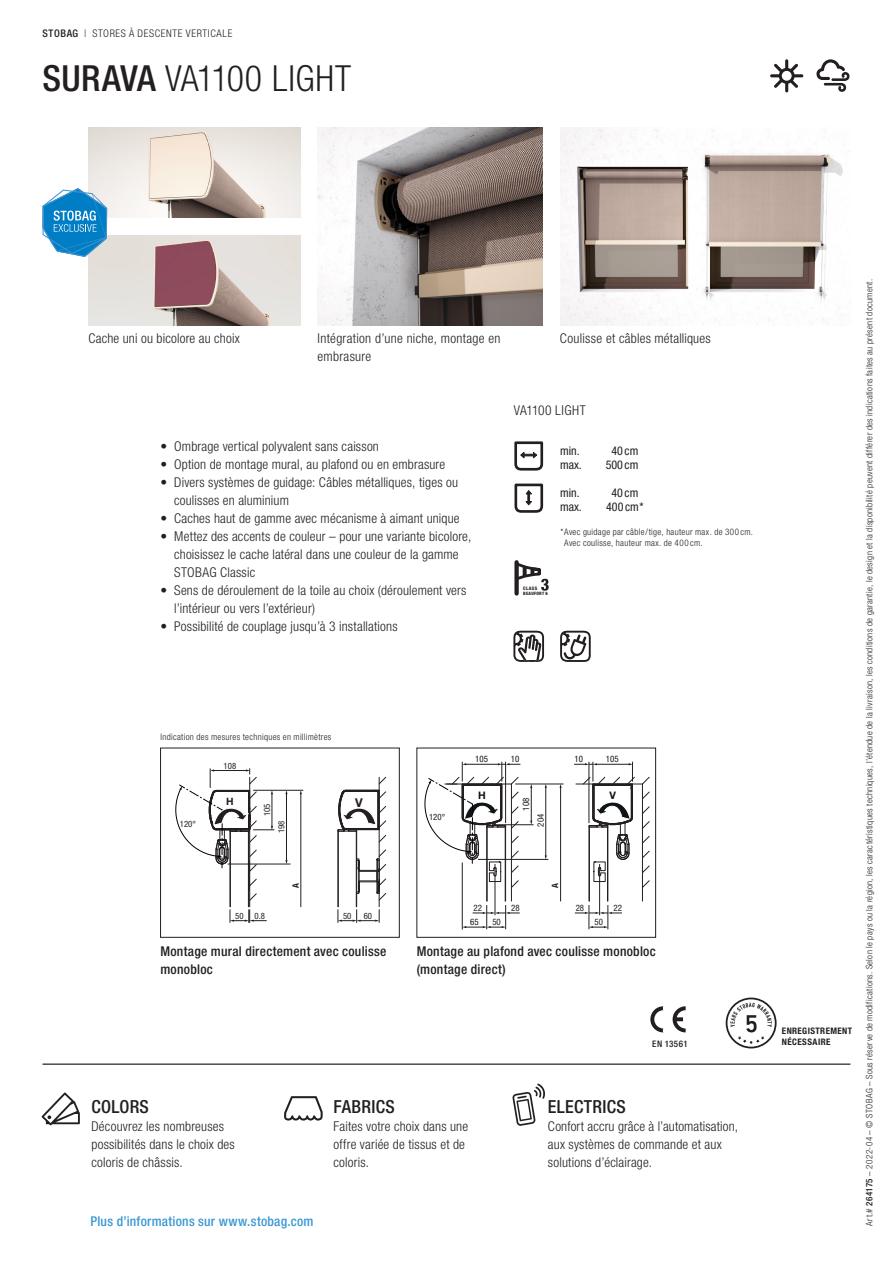
<style>
.page{position:relative;width:893px;height:1263px;background:#fff}
.page>*{position:absolute;margin:0;border:0;box-sizing:border-box;transform-origin:0 0}
.t1{font:300 condensed 36px "Helvetica Neue LT Pro";letter-spacing:.01em;color:#231f20}
.t2{font:500 condensed 18px "Helvetica Neue LT Pro";letter-spacing:.02em;color:#231f20}
.t3{font:300 condensed 13.5px/18px "Helvetica Neue LT Pro";letter-spacing:.015em;color:#231f20}
.t4{font:500 condensed 13.5px/18px "Helvetica Neue LT Pro";letter-spacing:.02em;color:#231f20}
.t5{font:500 condensed 13.5px "Helvetica Neue LT Pro";letter-spacing:.02em;color:#3b98d3}
.t6{font:700 12.15px "Helvetica Neue LT Pro";color:#231f20}
.t7{font:condensed 12px "Helvetica Neue LT Pro";color:#231f20}
.t8{font:300 condensed 10.5px "Helvetica Neue LT Pro";letter-spacing:.06em;color:#231f20}
.t9{font:700 10.35px "Helvetica Neue LT Pro";color:#111416}
.t10{font:700 10.05px "Helvetica Neue LT Pro";color:#231f20}
.t11{font:300 condensed 9px/11.2px "Helvetica Neue LT Pro";letter-spacing:.035em;color:#231f20}
.t12{font:700 condensed 9px/11.2px "Helvetica Neue LT Pro";letter-spacing:.045em;color:#231f20}
.t13{font:500 condensed 9px "Helvetica Neue LT Pro";letter-spacing:.045em;color:#231f20}
.t14{font:condensed 8.85px "Helvetica Neue LT Pro";color:#111416}
.t15{font:condensed 8.85px "Helvetica Neue LT Pro";color:#231f20}
.t16{font:condensed 8.7px "Helvetica Neue LT Pro";color:#231f20}
.t17{font:700 condensed 8.7px "Helvetica Neue LT Pro";color:#231f20}
.t18{font:800 condensed 4.8px "Helvetica Neue LT Pro";letter-spacing:.075em;color:#231f20}
.t19{font:800 condensed 4.5px "Helvetica Neue LT Pro";letter-spacing:.05em;color:#231f20}
.s1{font-weight:500}
</style>
<div class="page">
<svg style="left:770px;top:59px;width:33px;height:33px"></svg>
<svg style="left:816px;top:59px;width:33px;height:33px"></svg>
<svg style="left:42px;top:1092px;width:38px;height:33px"></svg>
<svg style="left:512px;top:1083px;width:33px;height:43px"></svg>
<svg style="left:284px;top:1096px;width:39px;height:24px"></svg>
<svg style="left:650px;top:1006px;width:14px;height:26px"></svg>
<svg style="left:673px;top:1006px;width:13px;height:26px"></svg>
<img style="left:560px;top:127px;width:290px;height:198px">
<img style="left:317px;top:127px;width:226px;height:198px">
<svg style="left:514px;top:441px;width:30px;height:30px"></svg>
<svg style="left:514px;top:483px;width:30px;height:30px"></svg>
<div style="left:514px;top:562px;width:5px;height:31px;background:#231f20"></div>
<svg style="left:514px;top:561px;width:35px;height:30px"></svg>
<hr style="left:43px;top:1063px;width:807px;height:2px;background:#231f20">
<svg style="left:513px;top:631px;width:31px;height:31px"></svg>
<svg style="left:560px;top:631px;width:31px;height:31px"></svg>
<svg style="left:726px;top:997px;width:51px;height:51px"></svg>
<hr style="left:254px;top:790px;width:49px;height:1px;background:#231f20">
<hr style="left:301px;top:793px;width:1px;height:114px;background:#231f20">
<hr style="left:228px;top:864px;width:62px;height:1px;background:#231f20">
<hr style="left:286px;top:793px;width:1px;height:68px;background:#231f20">
<svg style="left:175px;top:747px;width:99px;height:176px"></svg>
<hr style="left:379px;top:777px;width:1px;height:130px;background:#231f20">
<hr style="left:338px;top:831px;width:1px;height:76px;background:#231f20">
<svg style="left:338px;top:849px;width:48px;height:74px"></svg>
<hr style="left:356px;top:831px;width:1px;height:38px;background:#231f20">
<svg style="left:329px;top:747px;width:57px;height:95px"></svg>
<hr style="left:496px;top:824px;width:37px;height:1px;background:#231f20">
<hr style="left:515px;top:784px;width:48px;height:1px;background:#231f20">
<hr style="left:531px;top:787px;width:1px;height:34px;background:#231f20">
<hr style="left:560px;top:787px;width:1px;height:114px;background:#231f20">
<hr style="left:462px;top:863px;width:1px;height:66px;background:#231f20">
<hr style="left:495px;top:864px;width:1px;height:51px;background:#231f20">
<svg style="left:462px;top:905px;width:58px;height:24px"></svg>
<hr style="left:599px;top:864px;width:1px;height:51px;background:#231f20">
<svg style="left:575px;top:905px;width:47px;height:24px"></svg>
<hr style="left:589px;top:827px;width:1px;height:74px;background:#231f20">
<hr style="left:607px;top:827px;width:1px;height:74px;background:#231f20">
<hr style="left:487px;top:827px;width:1px;height:74px;background:#231f20">
<hr style="left:505px;top:827px;width:1px;height:74px;background:#231f20">
<hr style="left:486px;top:827px;width:1px;height:74px;background:#231f20">
<hr style="left:478px;top:859px;width:70px;height:1px;background:#231f20">
<hr style="left:545px;top:787px;width:1px;height:69px;background:#231f20">
<svg style="left:425px;top:762px;width:95px;height:126px"></svg>
<hr style="left:511px;top:784px;width:1px;height:117px;background:#231f20">
<svg style="left:574px;top:762px;width:76px;height:126px"></svg>
<hr style="left:642px;top:784px;width:1px;height:117px;background:#231f20">
<img style="left:88px;top:127px;width:212px;height:90px">
<img style="left:88px;top:235px;width:212px;height:90px">
<svg style="left:43px;top:188px;width:64px;height:69px;background:#4fa3d3"></svg>
<p class="t8" style="left:43px;top:28px;width:191px"><span class="s1">STOBAG</span> | STORES À DESCENTE VERTICALE</p>
<h1 class="t1" style="left:43px;top:58px;width:310px"><span class="s1">SURAVA</span> VA1100 LIGHT</h1>
<p class="t3" style="left:88px;top:330px;width:153px">Cache uni ou bicolore au choix</p>
<p class="t3" style="left:560px;top:330px;width:152px">Coulisse et câbles métalliques</p>
<p class="t3" style="left:317px;top:330px;width:184px">Intégration d’une niche, montage en embrasure</p>
<p class="t3" style="left:160px;top:438px;width:220px">• Ombrage vertical polyvalent sans caisson</p>
<p class="t3" style="left:160px;top:456px;width:286px">• Option de montage mural, au plafond ou en embrasure</p>
<p class="t3" style="left:174px;top:474px;width:285px;text-indent:-14px">• Divers systèmes de guidage: Câbles métalliques, tiges ou coulisses en aluminium</p>
<p class="t3" style="left:160px;top:510px;width:301px">• Caches haut de gamme avec mécanisme à aimant unique</p>
<p class="t3" style="left:174px;top:528px;width:299px;text-indent:-14px">• Mettez des accents de couleur – pour une variante bicolore, choisissez le cache latéral dans une couleur de la gamme<br>STOBAG Classic</p>
<p class="t3" style="left:174px;top:581px;width:294px;text-indent:-14px">• Sens de déroulement de la toile au choix (déroulement vers l’intérieur ou vers l’extérieur)</p>
<p class="t3" style="left:160px;top:617px;width:239px">• Possibilité de couplage jusqu’à 3 installations</p>
<p class="t3" style="left:514px;top:402px;width:73px">VA1100 LIGHT</p>
<p class="t7" style="left:560px;top:443px;width:21px">min.</p>
<p class="t7" style="left:611px;top:443px;width:28px">40 cm</p>
<p class="t7" style="left:560px;top:458px;width:23px">max.</p>
<p class="t7" style="left:606px;top:458px;width:34px">500 cm</p>
<p class="t7" style="left:560px;top:485px;width:21px">min.</p>
<p class="t7" style="left:611px;top:485px;width:28px">40 cm</p>
<p class="t7" style="left:560px;top:500px;width:23px">max.</p>
<p class="t7" style="left:606px;top:500px;width:39px">400 cm*</p>
<p class="t11" style="left:564px;top:526px;width:190px;text-indent:-4px">*Avec guidage par câble/tige, hauteur max. de 300 cm.<br>Avec coulisse, hauteur max. de 400 cm.</p>
<p class="t18" style="left:523px;top:586px;width:15px">CLASS</p>
<p class="t19" style="left:523px;top:591px;width:26px">BEAUFORT 6</p>
<p class="t11" style="left:160px;top:731px;width:172px">Indication des mesures techniques en millimètres</p>
<p class="t16" style="left:224px;top:760px;width:14px">108</p>
<p class="t14" style="left:475px;top:754px;width:14px">105</p>
<p class="t14" style="left:511px;top:754px;width:10px">10</p>
<p class="t14" style="left:574px;top:754px;width:10px">10</p>
<p class="t14" style="left:606px;top:754px;width:14px">105</p>
<p class="t16" style="left:180px;top:818px;width:18px">120°</p>
<p class="t10" style="left:226px;top:795px;width:9px">H</p>
<p class="t6" style="left:355px;top:795px;width:9px">V</p>
<p class="t16" style="left:262px;top:816px;width:14px;rotate:-90deg">105</p>
<p class="t16" style="left:276px;top:833px;width:14px;rotate:-90deg">198</p>
<p class="t17" style="left:291px;top:888px;width:6px;rotate:-90deg">A</p>
<p class="t16" style="left:235px;top:911px;width:10px">50</p>
<p class="t16" style="left:255px;top:911px;width:12px">0.8</p>
<p class="t16" style="left:343px;top:911px;width:10px">50</p>
<p class="t16" style="left:364px;top:911px;width:10px">60</p>
<p class="t16" style="left:429px;top:812px;width:18px">120°</p>
<p class="t9" style="left:478px;top:789px;width:9px">H</p>
<p class="t9" style="left:609px;top:789px;width:8px">V</p>
<p class="t14" style="left:521px;top:811px;width:14px;rotate:-90deg">108</p>
<p class="t15" style="left:536px;top:826px;width:14px;rotate:-90deg">204</p>
<p class="t15" style="left:473px;top:903px;width:10px">22</p>
<p class="t15" style="left:511px;top:903px;width:10px">28</p>
<p class="t15" style="left:492px;top:917px;width:10px">50</p>
<p class="t14" style="left:470px;top:917px;width:10px">65</p>
<p class="t17" style="left:550px;top:888px;width:6px;rotate:-90deg">A</p>
<p class="t15" style="left:576px;top:903px;width:10px">28</p>
<p class="t15" style="left:613px;top:903px;width:10px">22</p>
<p class="t15" style="left:595px;top:917px;width:10px">50</p>
<p class="t4" style="left:160px;top:941px;width:227px">Montage mural directement avec coulisse monobloc</p>
<p class="t4" style="left:417px;top:941px;width:241px">Montage au plafond avec coulisse monobloc (montage direct)</p>
<h2 class="t2" style="left:91px;top:1096px;width:59px">COLORS</h2>
<p class="t3" style="left:91px;top:1117px;width:145px">Découvrez les nombreuses possibilités dans le choix des coloris de châssis.</p>
<p class="t5" style="left:90px;top:1213px;width:225px">Plus d’informations sur www.stobag.com</p>
<h2 class="t2" style="left:333px;top:1096px;width:63px">FABRICS</h2>
<p class="t3" style="left:333px;top:1117px;width:136px">Faites votre choix dans une offre variée de tissus et de coloris.</p>
<p class="t13" style="left:652px;top:1038px;width:37px">EN 13561</p>
<h2 class="t2" style="left:548px;top:1096px;width:79px">ELECTRICS</h2>
<p class="t3" style="left:548px;top:1117px;width:191px">Confort accru grâce à l’automatisation, aux systèmes de commande et aux solutions d’éclairage.</p>
<p class="t12" style="left:782px;top:1025px;width:72px">ENREGISTREMENT<br>NÉCESSAIRE</p>
<p class="t11" style="left:864px;top:1225px;width:948px;rotate:-90deg">Art.# <span class="s1">264175</span> – 2022-04 – © STOBAG – Sous réserve de modifications. Selon le pays ou la région, les caractéristiques techniques, l’étendue de la livraison, les conditions de garantie, le design et la disponibilité peuvent différer des indications faites au présent document.</p>
</div>
